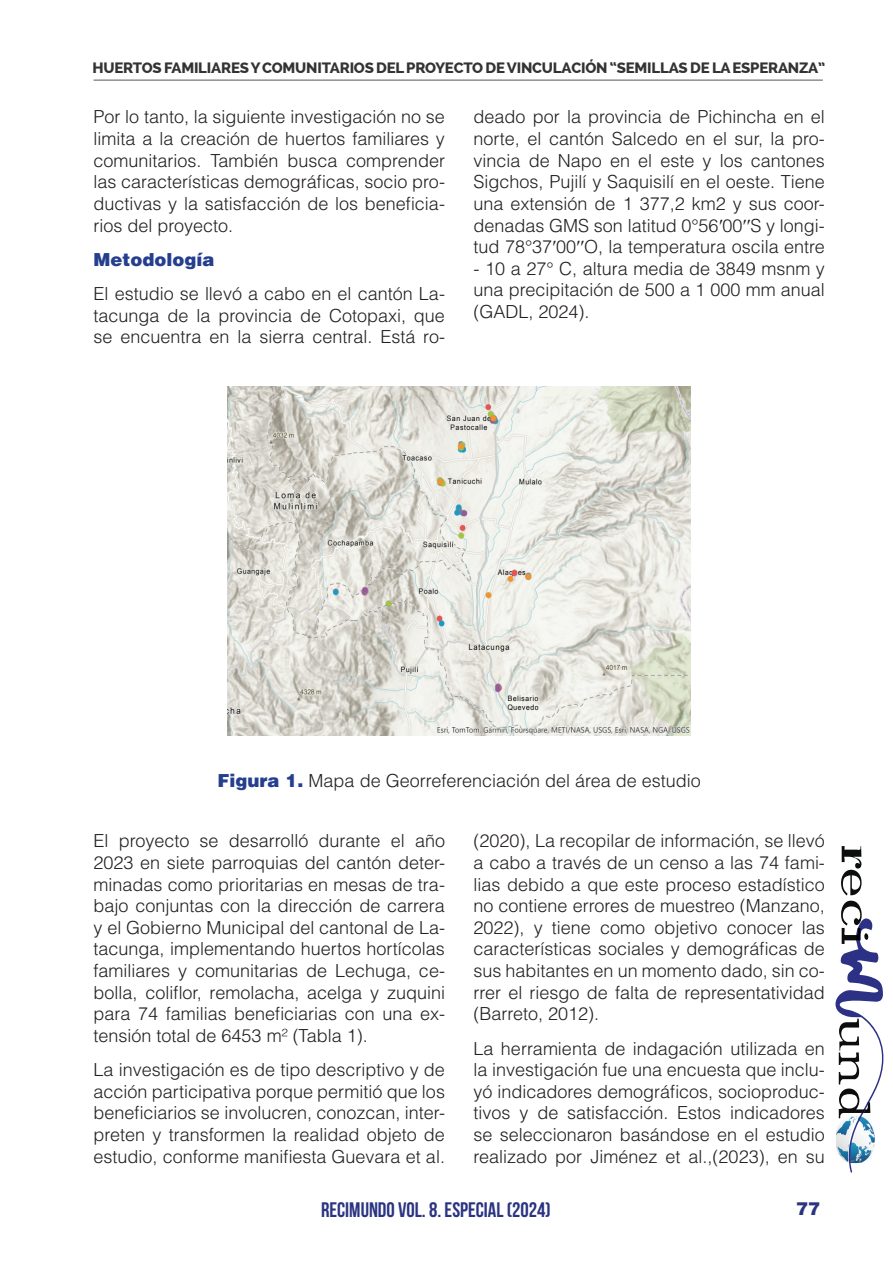
<style>
.page{position:relative;width:893px;height:1263px;background:#fff}
.page>*{position:absolute;margin:0;border:0;box-sizing:border-box;transform-origin:0 0}
.t1{font:700 21px "Bebas Neue";color:#2b3481}
.t2{font:300 18px/21.6px "Helvetica LT Std";color:#231f20;text-align:justify}
.t3{font:900 18px "Helvetica LT Std";color:#253f8e}
.t4{font:900 18px "Helvetica LT Std";color:#2b3481}
.t5{font:800 15px "Raleway";letter-spacing:-.015em;color:#333}
.s1{font-family:"Times New Roman";font-weight:400}
.s2{font-weight:900;color:#253f8e}
</style>
<div class="page">
<hr style="left:94px;top:80px;width:729px;height:1px;background:#545557">
<svg style="left:841px;top:846px;width:20px;height:49px"></svg>
<svg style="left:835px;top:901px;width:49px;height:272px"></svg>
<img style="left:227px;top:386px;width:464px;height:349px">
<p class="t5" style="left:92px;top:59px;width:734px">HUERTOS FAMILIARES Y COMUNITARIOS DEL PROYECTO DE VINCULACIÓN “SEMILLAS DE LA ESPERANZA”</p>
<p class="t2" style="left:94px;top:106px;width:353px">Por lo tanto, la siguiente investigación no se limita a la creación de huertos familiares y comunitarios. También busca comprender las características demográficas, socio pro&shy;ductivas y la satisfacción de los beneficia&shy;rios del proyecto.</p>
<p class="t3" style="left:94px;top:248px;width:123px">Metodología</p>
<p class="t2" style="left:94px;top:283px;width:353px">El estudio se llevó a cabo en el cantón La&shy;tacunga de la provincia de Cotopaxi, que se encuentra en la sierra central. Está ro-</p>
<p class="t2" style="left:473px;top:106px;width:353px">deado por la provincia de Pichincha en el norte, el cantón Salcedo en el sur, la pro&shy;vincia de Napo en el este y los cantones Sigchos, Pujilí y Saquisilí en el oeste. Tiene una extensión de 1 377,2 km2 y sus coor&shy;denadas GMS son latitud 0°56<span class="s1">′</span>00<span class="s1">′′</span>S y longi&shy;tud 78°37<span class="s1">′</span>00<span class="s1">′′</span>O, la temperatura oscila entre</p>
<p class="t2" style="left:473px;top:257px;width:353px">- 10 a 27° C, altura media de 3849 msnm y una precipitación de 500 a 1 000 mm anual (GADL, 2024).</p>
<p class="t2" style="left:218px;top:769px;width:485px"><span class="s2">Figura 1.</span> Mapa de Georreferenciación del área de estudio</p>
<p class="t2" style="left:94px;top:830px;width:353px">El proyecto se desarrolló durante el año 2023 en siete parroquias del cantón deter&shy;minadas como prioritarias en mesas de tra&shy;bajo conjuntas con la dirección de carrera y el Gobierno Municipal del cantonal de La&shy;tacunga, implementando huertos hortícolas familiares y comunitarias de Lechuga, ce&shy;bolla, coliflor, remolacha, acelga y zuquini para 74 familias beneficiarias con una ex&shy;tensión total de 6453 m² (Tabla 1).</p>
<p class="t2" style="left:94px;top:1059px;width:353px">La investigación es de tipo descriptivo y de acción participativa porque permitió que los beneficiarios se involucren, conozcan, inter&shy;preten y transformen la realidad objeto de estudio, conforme manifiesta Guevara et al.</p>
<p class="t2" style="left:473px;top:830px;width:353px">(2020), La recopilar de información, se llevó a cabo a través de un censo a las 74 fami&shy;lias debido a que este proceso estadístico no contiene errores de muestreo (Manzano, 2022), y tiene como objetivo conocer las características sociales y demográficas de sus habitantes en un momento dado, sin co&shy;rrer el riesgo de falta de representatividad (Barreto, 2012).</p>
<p class="t2" style="left:473px;top:1037px;width:353px">La herramienta de indagación utilizada en la investigación fue una encuesta que inclu&shy;yó indicadores demográficos, socioproduc&shy;tivos y de satisfacción. Estos indicadores se seleccionaron basándose en el estudio realizado por Jiménez et al.,(2023), en su</p>
<p class="t1" style="left:321px;top:1198px;width:231px">RECIMUNDO VOL. 8. ESPECIAL (2024)</p>
<p class="t4" style="left:796px;top:1197px;width:26px">77</p>
</div>
